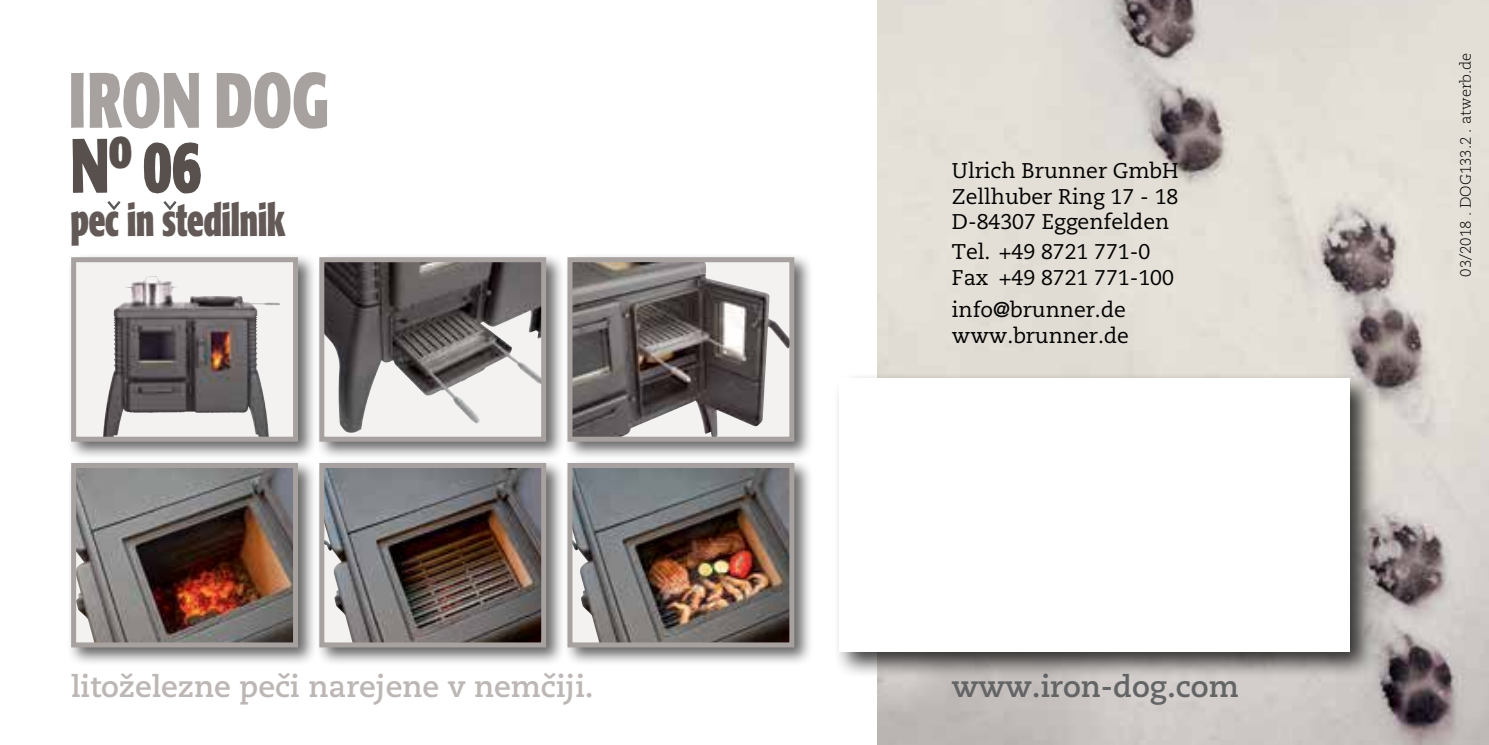
<style>
.page{position:relative;width:1489px;height:745px;background:#fff}
.page>*{position:absolute;margin:0;border:0;box-sizing:border-box;transform-origin:0 0}
.t1{font:700 76px "Formata Condensed BQ";color:#58504d;scale:.8 1}
.t2{font:700 45px "Formata Condensed BQ";letter-spacing:-.02em;color:#635a57;scale:.8 1}
.t3{font:700 30px "PMN Caecilia LTCE";color:#bcb6b4}
.t4{font:700 30px "PMN Caecilia LTCE";color:#636466}
.t5{font:21.25px/25.5px "PMN Caecilia LTCE";color:#000}
.t6{font:300 15px "PMN Caecilia LTCE";color:#000}
</style>
<div class="page">
<img style="left:877px;top:0;width:611px;height:744px">
<div style="left:832px;top:371px;width:544px;height:307px;background:#000;opacity:.75"></div>
<div style="left:839px;top:378px;width:510px;height:273px;background:#fff"></div>
<div style="left:67px;top:253px;width:250px;height:207px;background:#000;opacity:.6"></div>
<svg style="left:77px;top:263px;width:215px;height:172px;fill:#f3f2f1"></svg>
<img style="left:112px;top:276px;width:38px;height:101px">
<div style="left:71px;top:257px;width:227px;height:184px;border:5px solid #a7a19f"></div>
<div style="left:315px;top:253px;width:250px;height:207px;background:#000;opacity:.6"></div>
<svg style="left:325px;top:263px;width:215px;height:172px"></svg>
<img style="left:325px;top:263px;width:13px;height:96px">
<div style="left:319px;top:257px;width:227px;height:184px;border:5px solid #a7a19f"></div>
<div style="left:67px;top:459px;width:250px;height:207px;background:#000;opacity:.6"></div>
<img style="left:77px;top:468px;width:215px;height:173px">
<div style="left:71px;top:462px;width:227px;height:185px;border:5px solid #a7a19f"></div>
<div style="left:315px;top:459px;width:250px;height:207px;background:#000;opacity:.6"></div>
<img style="left:325px;top:468px;width:215px;height:173px">
<div style="left:319px;top:462px;width:227px;height:185px;border:5px solid #a7a19f"></div>
<div style="left:563px;top:459px;width:251px;height:207px;background:#000;opacity:.6"></div>
<img style="left:573px;top:468px;width:215px;height:173px">
<div style="left:567px;top:462px;width:227px;height:185px;border:5px solid #a7a19f"></div>
<div style="left:563px;top:253px;width:251px;height:207px;background:#000;opacity:.6"></div>
<svg style="left:635px;top:263px;width:153px;height:172px"></svg>
<img style="left:573px;top:263px;width:62px;height:172px">
<div style="left:567px;top:257px;width:227px;height:184px;border:5px solid #a7a19f"></div>
<svg style="left:71px;top:73px;width:13px;height:55px"></svg>
<svg style="left:90px;top:72px;width:109px;height:56px"></svg>
<svg style="left:217px;top:72px;width:110px;height:57px"></svg>
<svg style="left:107px;top:201px;width:70px;height:10px"></svg>
<h1 class="t1" style="left:70px;top:118px;width:166px">N<sup>o</sup> 06</h1>
<h2 class="t2" style="left:70px;top:192px;width:270px">pec in stedilnik</h2>
<h3 class="t3" style="left:71px;top:668px;width:524px">litoželezne peči narejene v nemčiji.</h3>
<p class="t5" style="left:951px;top:158px;width:228px;text-align:justify">Ulrich Brunner GmbH Zellhuber Ring 17 - 18<br>D-84307 Eggenfelden</p>
<p class="t5" style="left:951px;top:239px;width:223px">Tel. +49 8721 771-0<br>Fax +49 8721 771-100</p>
<p class="t5" style="left:951px;top:297px;width:179px">info@brunner.de www.brunner.de</p>
<h3 class="t4" style="left:951px;top:668px;width:288px">www.iron-dog.com</h3>
<p class="t6" style="left:1456px;top:276px;width:225px;rotate:-90deg">03/2018 . DOG133.2 . atwerb.de</p>
</div>
